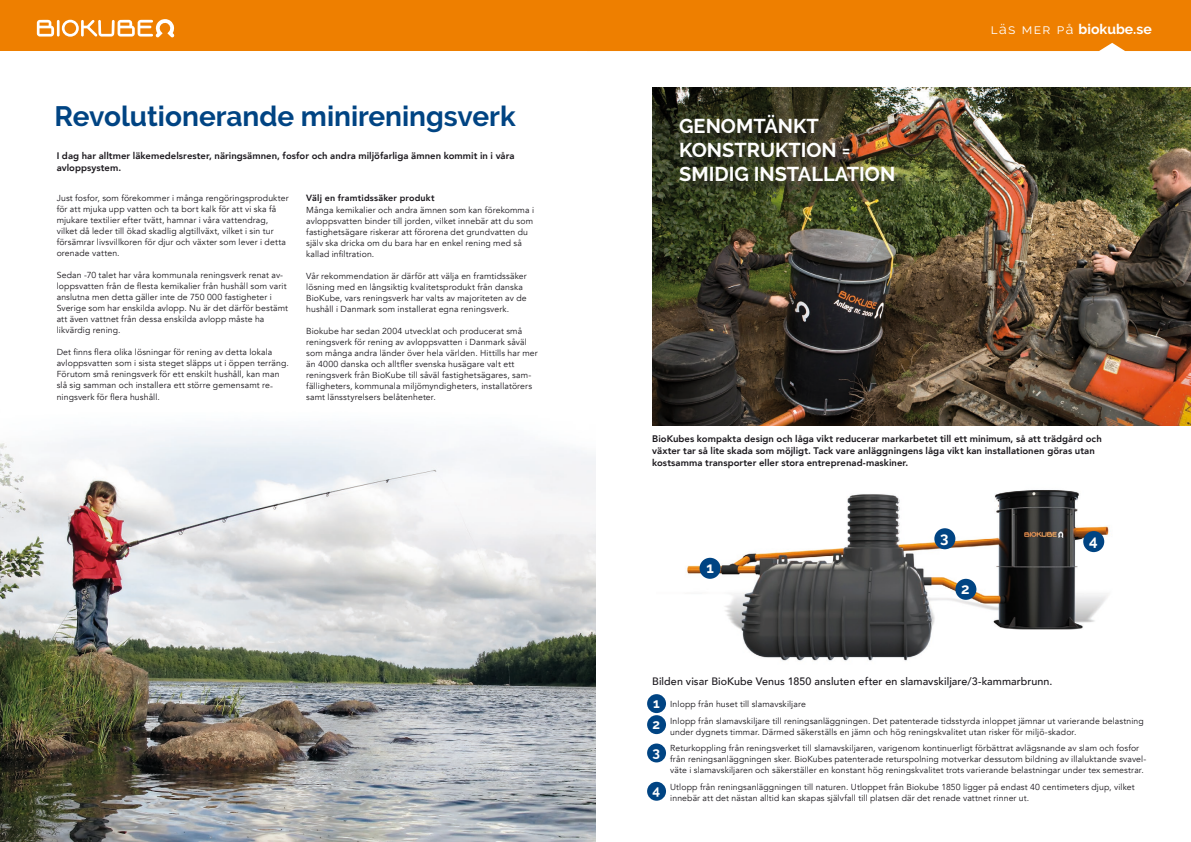
<style>
.page{position:relative;width:1191px;height:842px;background:#fff}
.page>*{position:absolute;margin:0;border:0;box-sizing:border-box;transform-origin:0 0}
.t1{font:700 28px "Raleway";color:#004483}
.t2{font:700 20px/24px "Raleway";color:#fff}
.t3{font:700 15px "Raleway";color:#fff}
.t4{font:700 14px "Raleway";color:#fff}
.t5{font:700 13.5px "Raleway";color:#fff}
.t6{font:500 10.7px "Avenir";letter-spacing:.005em;color:#1a171c}
.t7{font:800 9.5px/12px "Avenir";letter-spacing:.005em;color:#1a171c}
.t8{font:800 9px "Avenir";letter-spacing:.015em;color:#1a171c}
.t9{font:8.7px/11px "Avenir";letter-spacing:.015em;color:#1a171c}
.s1{font-weight:400}
</style>
<div class="page">
<img style="left:656px;top:490px;width:453px;height:231px">
<div style="left:699px;top:558px;width:21px;height:21px;background:#004483;border-radius:50%"></div>
<div style="left:955px;top:579px;width:21px;height:21px;background:#004483;border-radius:50%"></div>
<div style="left:934px;top:528px;width:21px;height:21px;background:#004483;border-radius:50%"></div>
<div style="left:1083px;top:531px;width:21px;height:21px;background:#004483;border-radius:50%"></div>
<img style="left:652px;top:88px;width:539px;height:337px">
<img style="left:0;top:428px;width:595px;height:414px">
<div style="left:681px;top:116px;width:225px;height:78px;background:#1a171c;opacity:.75"></div>
<div style="left:647px;top:782px;width:19px;height:19px;background:#004483;border-radius:50%"></div>
<div style="left:647px;top:743px;width:19px;height:19px;background:#004483;border-radius:50%"></div>
<div style="left:647px;top:715px;width:19px;height:19px;background:#004483;border-radius:50%"></div>
<div style="left:647px;top:694px;width:19px;height:19px;background:#004483;border-radius:50%"></div>
<div style="left:604px;top:0;width:587px;height:51px;background:#ee7f00"></div>
<div style="left:0;top:0;width:604px;height:51px;background:#ee7f00"></div>
<svg style="left:37px;top:19px;width:138px;height:19px"></svg>
<h1 class="t1" style="left:55px;top:100px;width:462px">Revolutionerande minireningsverk</h1>
<h2 class="t2" style="left:679px;top:114px;width:218px">GENOMTÄNKT<br>KONSTRUKTION =<br>SMIDIG INSTALLATION</h2>
<p class="t9" style="left:57px;top:193px;width:233px">Just fosfor, som förekommer i många rengöringsprodukter för att mjuka upp vatten och ta bort kalk för att vi ska få mjukare textilier efter tvätt, hamnar i våra vattendrag, vilket då leder till ökad skadlig algtillväxt, vilket i sin tur försämrar livsvillkoren för djur och växter som lever i detta orenade vatten.</p>
<p class="t9" style="left:57px;top:270px;width:233px">Sedan -70 talet har våra kommunala reningsverk renat av&shy;loppsvatten från de flesta kemikalier från hushåll som varit anslutna men detta gäller inte de 750 000 fastigheter i Sverige som har enskilda avlopp. Nu är det därför bestämt att även vattnet från dessa enskilda avlopp måste ha likvärdig rening.</p>
<p class="t9" style="left:57px;top:347px;width:234px">Det finns flera olika lösningar för rening av detta lokala avloppsvatten som i sista steget släpps ut i öppen terräng.<br>Förutom små reningsverk för ett enskilt hushåll, kan man slå sig samman och installera ett större gemensamt re&shy;ningsverk för flera hushåll.</p>
<p class="t7" style="left:57px;top:149px;width:459px">I dag har alltmer läkemedelsrester, näringsämnen, fosfor och andra miljöfarliga ämnen kommit in i våra avloppsystem.</p>
<p class="t8" style="left:306px;top:191px;width:130px">Välj en framtidssäker produkt</p>
<p class="t9" style="left:306px;top:204px;width:229px">Många kemikalier och andra ämnen som kan förekomma i avloppsvatten binder till jorden, vilket innebär att du som fastighetsägare riskerar att förorena det grundvatten du själv ska dricka om du bara har en enkel rening med så kallad infiltration.</p>
<p class="t9" style="left:306px;top:270px;width:222px">Vår rekommendation är därför att välja en framtidssäker lösning med en långsiktig kvalitetsprodukt från danska BioKube, vars reningsverk har valts av majoriteten av de hushåll i Danmark som installerat egna reningsverk.</p>
<p class="t9" style="left:306px;top:325px;width:233px">Biokube har sedan 2004 utvecklat och producerat små reningsverk för rening av avloppsvatten i Danmark såväl som många andra länder över hela världen. Hittills har mer än 4000 danska och alltfler svenska husägare valt ett reningsverk från BioKube till såväl fastighetsägares, sam&shy;fälligheters, kommunala miljömyndigheters, installatörers samt länsstyrelsers belåtenheter.</p>
<h3 class="t4" style="left:990px;top:21px;width:163px"><span class="s1">läs mer på</span> biokube.se</h3>
<p class="t7" style="left:652px;top:433px;width:451px">BioKubes kompakta design och låga vikt reducerar markarbetet till ett minimum, så att trädgård och växter tar så lite skada som möjligt. Tack vare anläggningens låga vikt kan installationen göras utan kostsamma transporter eller stora entreprenad-maskiner.</p>
<h3 class="t3" style="left:706px;top:559px;width:9px">1</h3>
<h3 class="t3" style="left:940px;top:529px;width:10px">3</h3>
<h3 class="t3" style="left:1089px;top:532px;width:10px">4</h3>
<h3 class="t3" style="left:961px;top:580px;width:10px">2</h3>
<p class="t6" style="left:652px;top:672px;width:402px">Bilden visar BioKube Venus 1850 ansluten efter en slamavskiljare/3-kammarbrunn.</p>
<p class="t9" style="left:670px;top:696px;width:475px;line-height:16.7px">Inlopp från huset till slamavskiljare<br>Inlopp från slamavskiljare till reningsanläggningen. Det patenterade tidsstyrda inloppet jämnar ut varierande belastning</p>
<p class="t9" style="left:670px;top:723px;width:470px;line-height:16.7px">under dygnets timmar. Därmed säkerställs en jämn och hög reningskvalitet utan risker för miljö-skador.<br>Returkoppling från reningsverket till slamavskiljaren, varigenom kontinuerligt förbättrat avlägsnande av slam och fosfor</p>
<p class="t9" style="left:670px;top:754px;width:478px">från reningsanläggningen sker. BioKubes patenterade returspolning motverkar dessutom bildning av illaluktande svavel&shy;väte i slamavskiljaren och säkerställer en konstant hög reningskvalitet trots varierande belastningar under tex semestrar.</p>
<p class="t9" style="left:670px;top:782px;width:466px">Utlopp från reningsanläggningen till naturen. Utloppet från Biokube 1850 ligger på endast 40 centimeters djup, vilket innebär att det nästan alltid kan skapas självfall till platsen där det renade vattnet rinner ut.</p>
<h3 class="t5" style="left:653px;top:695px;width:8px">1</h3>
<h3 class="t5" style="left:652px;top:716px;width:9px">2</h3>
<h3 class="t5" style="left:652px;top:744px;width:9px">3</h3>
<h3 class="t5" style="left:652px;top:783px;width:9px">4</h3>
</div>
